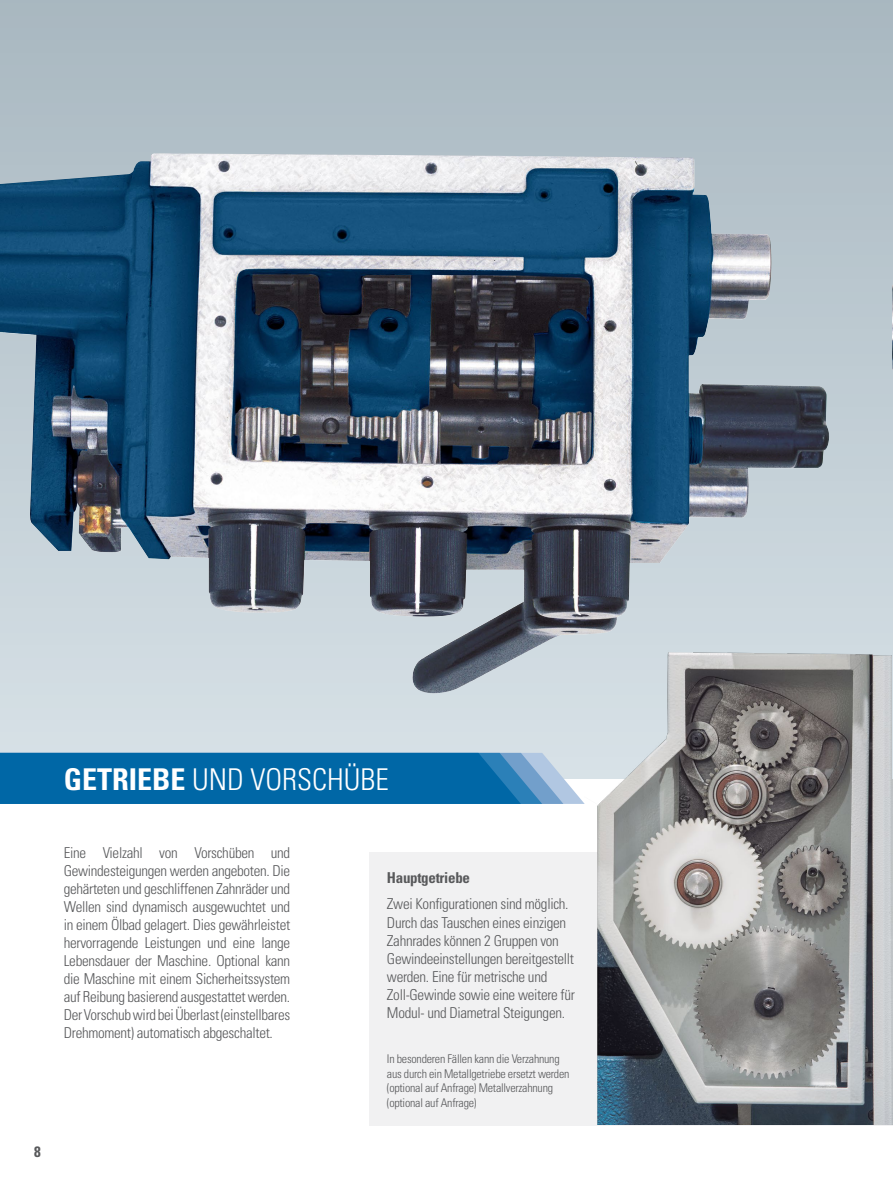
<style>
.page{position:relative;width:893px;height:1191px;background:#fff}
.page>*{position:absolute;margin:0;border:0;box-sizing:border-box;transform-origin:0 0}
.t1{font:300 condensed 30px "Univers";color:#fff}
.t2{font:300 condensed 15px/18px "Univers";letter-spacing:-.02em;color:#58595b}
.t3{font:700 condensed 15px "Univers";letter-spacing:-.02em;color:#58595b}
.t4{font:300 condensed 12px/14.4px "Univers";letter-spacing:-.02em;color:#58595b}
.s1{font-weight:700}
</style>
<div class="page">
<div style="left:370px;top:852px;width:523px;height:273px;background:#f1f1f2"></div>
<div style="left:0;top:0;width:893px;height:778px;background:linear-gradient(to bottom,#a9b8c0,#d7e1e7)"></div>
<svg style="left:0;top:753px;width:585px;height:51px;background:#1472ac"></svg>
<img style="left:0;top:153px;width:829px;height:540px">
<img style="left:585px;top:649px;width:307px;height:476px">
<hr style="left:892px;top:0;width:1px;height:778px;background:#b1bfc8">
<img style="left:892px;top:285px;width:1px;height:463px">
<img style="left:892px;top:748px;width:1px;height:378px">
<p class="t3" style="left:34px;top:1142px;width:8px">8</p>
<h1 class="t1" style="left:64px;top:761px;width:327px"><span class="s1">GETRIEBE</span> UND VORSCHÜBE</h1>
<p class="t2" style="left:64px;top:844px;width:228px;text-align:justify">Eine Vielzahl von Vorschüben und Gewindesteigungen werden angeboten. Die gehärteten und geschliffenen Zahnräder und Wellen sind dynamisch ausgewuchtet und in einem Ölbad gelagert. Dies gewährleistet hervorragende Leistungen und eine lange Lebensdauer der Maschine. Optional kann die Maschine mit einem Sicherheitssystem auf Reibung basierend ausgestattet werden.<br>Der Vorschub wird bei Überlast (einstellbares Drehmoment) automatisch abgeschaltet.</p>
<p class="t3" style="left:387px;top:868px;width:85px">Hauptgetriebe</p>
<p class="t2" style="left:387px;top:895px;width:190px">Zwei Konfigurationen sind möglich.<br>Durch das Tauschen eines einzigen Zahnrades können 2 Gruppen von Gewindeeinstellungen bereitgestellt werden. Eine für metrische und Zoll-Gewinde sowie eine weitere für Modul- und Diametral Steigungen.</p>
<p class="t4" style="left:387px;top:1052px;width:184px">In besonderen Fällen kann die Verzahnung aus durch ein Metallgetriebe ersetzt werden (optional auf Anfrage) Metallverzahnung (optional auf Anfrage)</p>
</div>
